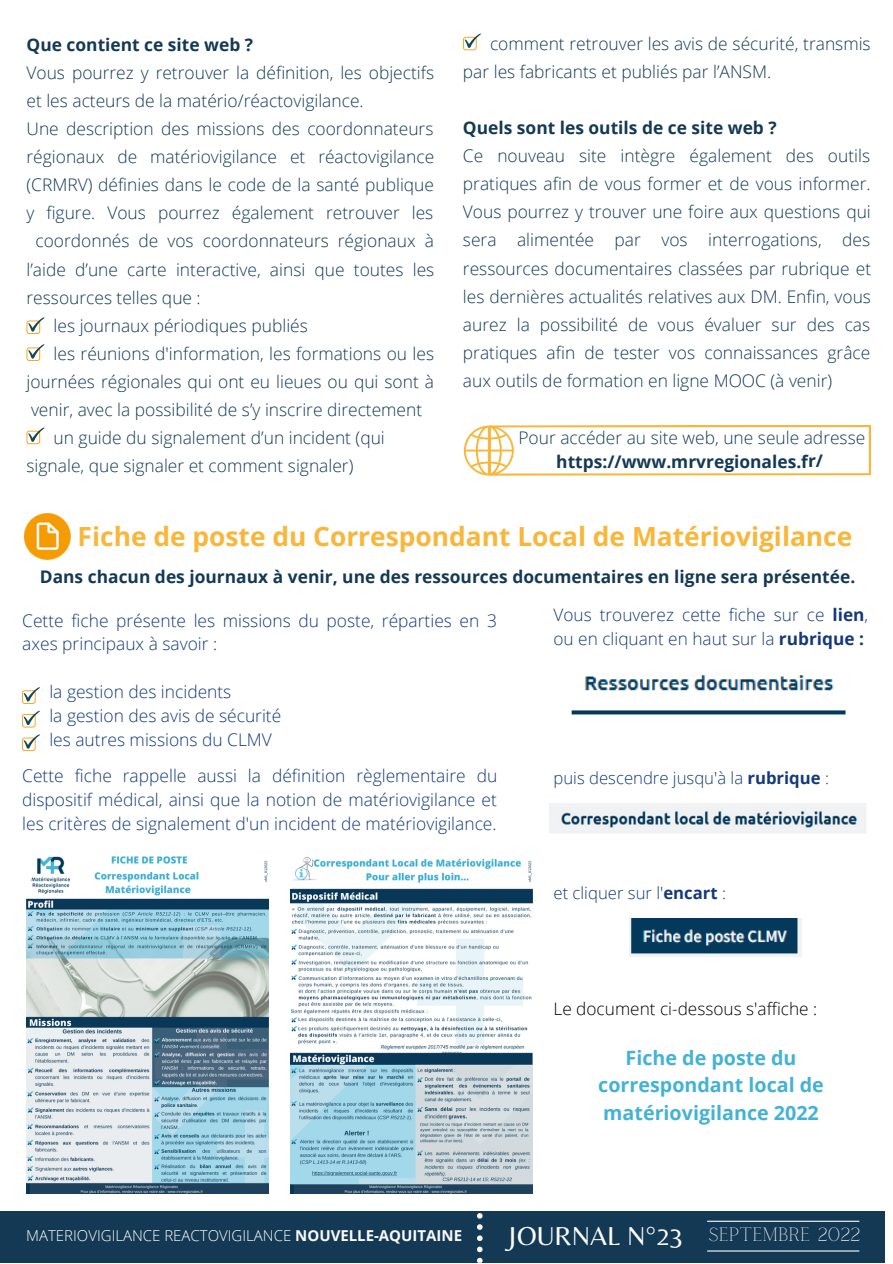
<style>
.page{position:relative;width:893px;height:1264px;background:#fff}
.page>*{position:absolute;margin:0;border:0;box-sizing:border-box;transform-origin:0 0}
.t1{font:27px "Belleza";color:#fbfcfb}
.t2{font:700 26.4px "Open Sans";color:#f8b63a}
.t3{font:700 19.65px/27.6px "Open Sans";color:#43b2d5;text-align:center}
.t4{font:19.05px "Calgary";color:#fbfcfb}
.t5{font:300 17.4px/28px "Open Sans";color:#143955}
.t6{font:300 17.4px/24px "Open Sans";color:#14397b}
.t7{font:700 17.4px "Open Sans";color:#143955}
.t8{font:300 17.25px/23.5px "Open Sans";color:#14397b}
.t9{font:300 17.25px "Open Sans";color:#000}
.t10{font:300 16.65px "Open Sans";color:#14397b}
.t11{font:300 15.75px "Open Sans";color:#fbfcfb}
.t12{font:300 15px "Open Sans";color:#fbfcfb}
.s1{color:#fff}
.s2{font-weight:700}
.s3{font-family:"Belleza";font-size:27px}
</style>
<div class="page">
<div style="left:0;top:1211px;width:884px;height:51px;background:#143955"></div>
<svg style="left:477px;top:1213px;width:5px;height:49px"></svg>
<hr style="left:707px;top:1220px;width:152px;height:1px;background:#fbfcfb">
<hr style="left:707px;top:1250px;width:152px;height:1px;background:#fbfcfb">
<img style="left:25px;top:513px;width:46px;height:46px">
<svg style="left:22px;top:687px;width:18px;height:17px"></svg>
<svg style="left:22px;top:710px;width:18px;height:17px"></svg>
<svg style="left:22px;top:734px;width:18px;height:17px"></svg>
<svg style="left:463px;top:425px;width:408px;height:51px"></svg>
<svg style="left:27px;top:317px;width:17px;height:17px"></svg>
<svg style="left:27px;top:344px;width:17px;height:17px"></svg>
<svg style="left:27px;top:427px;width:17px;height:17px"></svg>
<svg style="left:463px;top:33px;width:18px;height:17px"></svg>
<img style="left:290px;top:857px;width:242px;height:335px">
<img style="left:26px;top:856px;width:242px;height:336px">
<img style="left:571px;top:675px;width:275px;height:40px">
<img style="left:549px;top:804px;width:317px;height:29px">
<img style="left:629px;top:918px;width:173px;height:39px">
<p class="t7" style="left:26px;top:32px;width:228px">Que contient ce site web ?</p>
<p class="t5" style="left:26px;top:58px;width:409px">Vous pourrez y retrouver la définition, les objectifs</p>
<p class="t5" style="left:26px;top:86px;width:338px">et les acteurs de la matério/réactovigilance.</p>
<p class="t5" style="left:26px;top:114px;width:408px">Une description des missions des coordonnateurs</p>
<p class="t5" style="left:26px;top:142px;width:409px">régionaux de matériovigilance et réactovigilance</p>
<p class="t5" style="left:26px;top:170px;width:409px">(CRMRV) définies dans le code de la santé publique</p>
<p class="t5" style="left:26px;top:198px;width:408px">y figure. Vous pourrez également retrouver les</p>
<p class="t5" style="left:35px;top:227px;width:400px">coordonnés de vos coordonnateurs régionaux à</p>
<p class="t5" style="left:26px;top:255px;width:409px">l’aide d’une carte interactive, ainsi que toutes les</p>
<p class="t5" style="left:26px;top:283px;width:176px">ressources telles que :</p>
<p class="t5" style="left:54px;top:311px;width:256px">les journaux périodiques publiés</p>
<p class="t5" style="left:54px;top:339px;width:382px">les réunions d'information, les formations ou les</p>
<p class="t5" style="left:26px;top:367px;width:409px">journées régionales qui ont eu lieues ou qui sont à</p>
<p class="t5" style="left:31px;top:395px;width:392px">venir, avec la possibilité de s’y inscrire directement</p>
<p class="t5" style="left:54px;top:423px;width:333px">un guide du signalement d’un incident (qui</p>
<p class="t5" style="left:26px;top:451px;width:378px">signale, que signaler et comment signaler)<span class="s1">~~~~~</span></p>
<p class="t5" style="left:463px;top:29px;width:409px;text-indent:27px">comment retrouver les avis de sécurité, transmis par les fabricants et publiés par l’ANSM.</p>
<p class="t7" style="left:463px;top:115px;width:315px">Quels sont les outils de ce site web ?</p>
<p class="t5" style="left:463px;top:141px;width:409px;text-align:justify">Ce nouveau site intègre également des outils pratiques afin de vous former et de vous informer.<br>Vous pourrez y trouver une foire aux questions qui sera alimentée par vos interrogations, des ressources documentaires classées par rubrique et les dernières actualités relatives aux DM. Enfin, vous aurez la possibilité de vous évaluer sur des cas pratiques afin de tester vos connaissances grâce aux outils de formation en ligne MOOC (à venir)</p>
<p class="t5" style="left:518px;top:423px;width:348px">Pour accéder au site web, une seule adresse</p>
<p class="t7" style="left:556px;top:449px;width:268px">https://www.mrvregionales.fr/</p>
<h2 class="t2" style="left:78px;top:518px;width:776px">Fiche de poste du Correspondant Local de Matériovigilance</h2>
<p class="t7" style="left:40px;top:564px;width:817px">Dans chacun des journaux à venir, une des ressources documentaires en ligne sera présentée.</p>
<p class="t6" style="left:22px;top:607px;width:476px">Cette fiche présente les missions du poste, réparties en 3 axes principaux à savoir :</p>
<p class="t6" style="left:49px;top:679px;width:233px">la gestion des incidents<br>la gestion des avis de sécurité les autres missions du CLMV</p>
<p class="t6" style="left:22px;top:763px;width:476px;text-align:justify">Cette fiche rappelle aussi la définition règlementaire du dispositif médical, ainsi que la notion de matériovigilance et les critères de signalement d'un incident de matériovigilance.</p>
<p class="t8" style="left:553px;top:602px;width:316px">Vous trouverez cette fiche sur ce <span class="s2">lien</span>, ou en cliquant en haut sur la <span class="s2">rubrique :</span></p>
<p class="t10" style="left:553px;top:766px;width:277px">puis descendre jusqu'à la <span class="s2">rubrique</span> :</p>
<p class="t10" style="left:553px;top:880px;width:174px">et cliquer sur l'<span class="s2">encart</span> :</p>
<p class="t9" style="left:553px;top:996px;width:265px">Le document ci-dessous s'affiche :</p>
<p class="t3" style="left:598px;top:1043px;width:227px">Fiche de poste du correspondant local de matériovigilance 2022</p>
<p class="t12" style="left:26px;top:1224px;width:437px">MATERIOVIGILANCE REACTOVIGILANCE <span class="s2">NOUVELLE-AQUITAINE</span></p>
<p class="t4" style="left:506px;top:1223px;width:355px"><span class="s3">JOURNAL N°23</span> SEPTEMBRE 2022</p>
<p class="t11" style="left:9px;top:1224px;width:460px">MATERIOVIGILANCE REACTOVIGILANCE <span class="s2">NOUVELLE-AQUITAINE</span></p>
<h1 class="t1" style="left:668px;top:1219px;width:15px">2</h1>
<p class="t4" style="left:728px;top:1223px;width:115px">FEVRIE 202</p>
</div>
